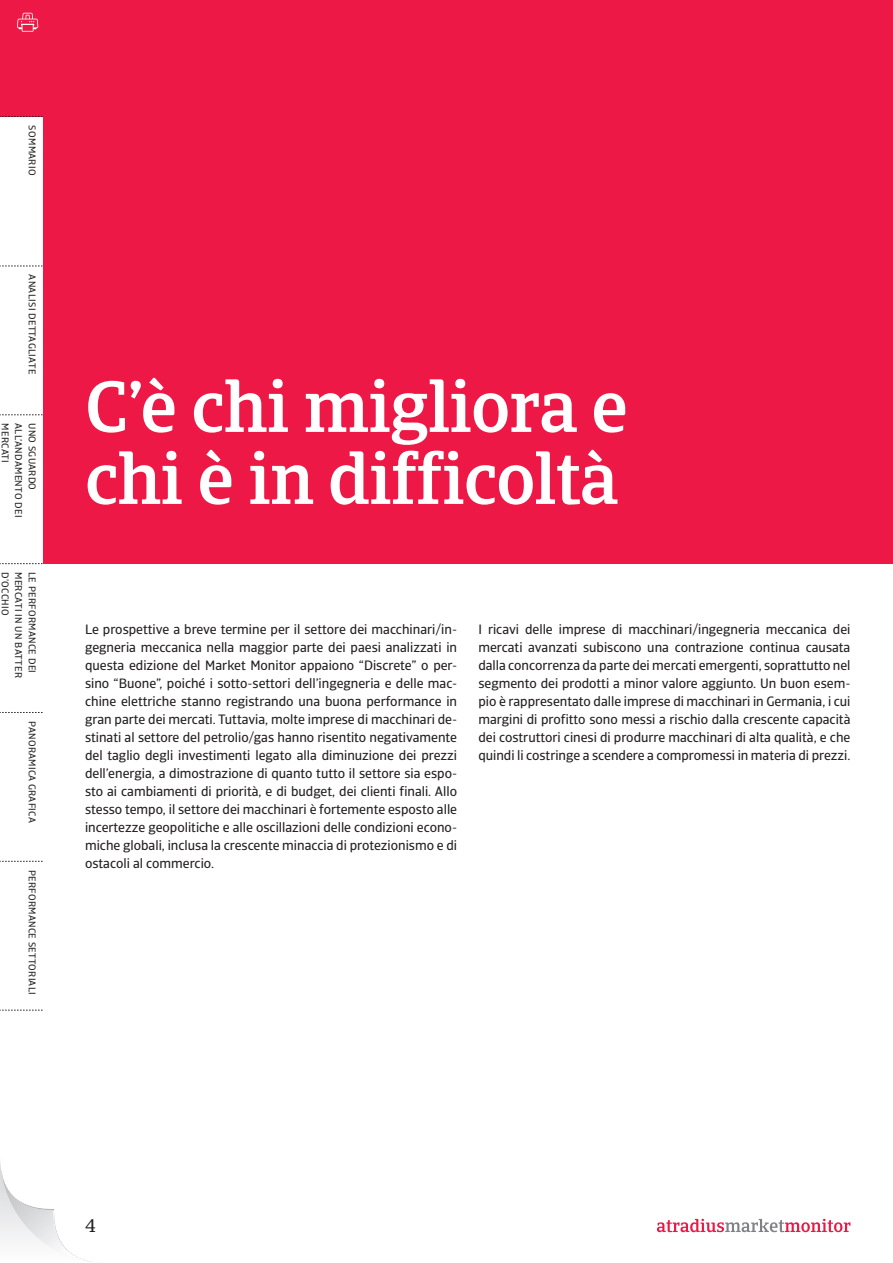
<style>
.page{position:relative;width:893px;height:1263px;background:#fff}
.page>*{position:absolute;margin:0;border:0;box-sizing:border-box;transform-origin:0 0}
.t1{font:500 72px/72px "Catalana";letter-spacing:-.01em;color:#fff}
.t2{font:18px "Catalana";color:#231f20}
.t3{font:13.5px/18px "Catalana Sans";color:#231f20;text-align:justify}
.t4{font:9.75px "Catalana Sans";letter-spacing:.03em;color:#231f20}
</style>
<div class="page">
<svg style="left:0;top:1162px;width:92px;height:100px"></svg>
<div style="left:0;top:0;width:893px;height:43px;background:#ed1845"></div>
<svg style="left:17px;top:13px;width:21px;height:19px"></svg>
<svg style="left:657px;top:1219px;width:193px;height:13px"></svg>
<div style="left:0;top:36px;width:893px;height:527px;background:#ed1845"></div>
<div style="left:0;top:117px;width:43px;height:149px;background:#fff"></div>
<div style="left:0;top:266px;width:43px;height:149px;background:#fff"></div>
<div style="left:0;top:415px;width:43px;height:148px;background:#fff"></div>
<svg style="left:0;top:116px;width:43px;height:1px"></svg>
<svg style="left:0;top:266px;width:43px;height:1px"></svg>
<svg style="left:0;top:414px;width:43px;height:1px"></svg>
<svg style="left:0;top:563px;width:43px;height:1px"></svg>
<svg style="left:0;top:712px;width:43px;height:1px"></svg>
<svg style="left:0;top:861px;width:43px;height:1px"></svg>
<svg style="left:0;top:1010px;width:43px;height:1px"></svg>
<p class="t4" style="left:38px;top:125px;width:51px;rotate:90deg">SOMMARIO</p>
<p class="t4" style="left:38px;top:274px;width:101px;rotate:90deg">ANALISI DETTAGLIATE</p>
<p class="t4" style="left:11px;top:423px;width:41px;rotate:90deg">MERCATI</p>
<p class="t4" style="left:25px;top:423px;width:96px;rotate:90deg">ALL’ANDAMENTO DEI</p>
<p class="t4" style="left:38px;top:423px;width:68px;rotate:90deg">UNO SGUARDO</p>
<p class="t4" style="left:11px;top:572px;width:45px;rotate:90deg">D’OCCHIO</p>
<p class="t4" style="left:25px;top:572px;width:107px;rotate:90deg">MERCATI IN UN BATTER</p>
<p class="t4" style="left:38px;top:572px;width:103px;rotate:90deg">LE PERFORMANCE DEI</p>
<p class="t4" style="left:38px;top:721px;width:104px;rotate:90deg">PANORAMICA GRAFICA</p>
<p class="t4" style="left:38px;top:870px;width:127px;rotate:90deg">PERFORMANCE SETTORIALI</p>
<h1 class="t1" style="left:85px;top:372px;width:544px">C’è chi migliora e chi è in difficoltà</h1>
<p class="t3" style="left:85px;top:621px;width:374px">Le prospettive a breve termine per il settore dei macchinari/in&shy;gegneria meccanica nella maggior parte dei paesi analizzati in questa edizione del Market Monitor appaiono “Discrete” o per&shy;sino “Buone”, poiché i sotto-settori dell’ingegneria e delle mac&shy;chine elettriche stanno registrando una buona performance in gran parte dei mercati. Tuttavia, molte imprese di macchinari de&shy;stinati al settore del petrolio/gas hanno risentito negativamente del taglio degli investimenti legato alla diminuzione dei prezzi dell’energia, a dimostrazione di quanto tutto il settore sia espo&shy;sto ai cambiamenti di priorità, e di budget, dei clienti finali. Allo stesso tempo, il settore dei macchinari è fortemente esposto alle incertezze geopolitiche e alle oscillazioni delle condizioni econo&shy;miche globali, inclusa la crescente minaccia di protezionismo e di ostacoli al commercio.</p>
<p class="t3" style="left:478px;top:620px;width:374px">I ricavi delle imprese di macchinari/ingegneria meccanica dei mercati avanzati subiscono una contrazione continua causata dalla concorrenza da parte dei mercati emergenti, soprattutto nel segmento dei prodotti a minor valore aggiunto. Un buon esem&shy;pio è rappresentato dalle imprese di macchinari in Germania, i cui margini di profitto sono messi a rischio dalla crescente capacità dei costruttori cinesi di produrre macchinari di alta qualità, e che quindi li costringe a scendere a compromessi in materia di prezzi.</p>
<h2 class="t2" style="left:85px;top:1215px;width:12px">4</h2>
</div>
